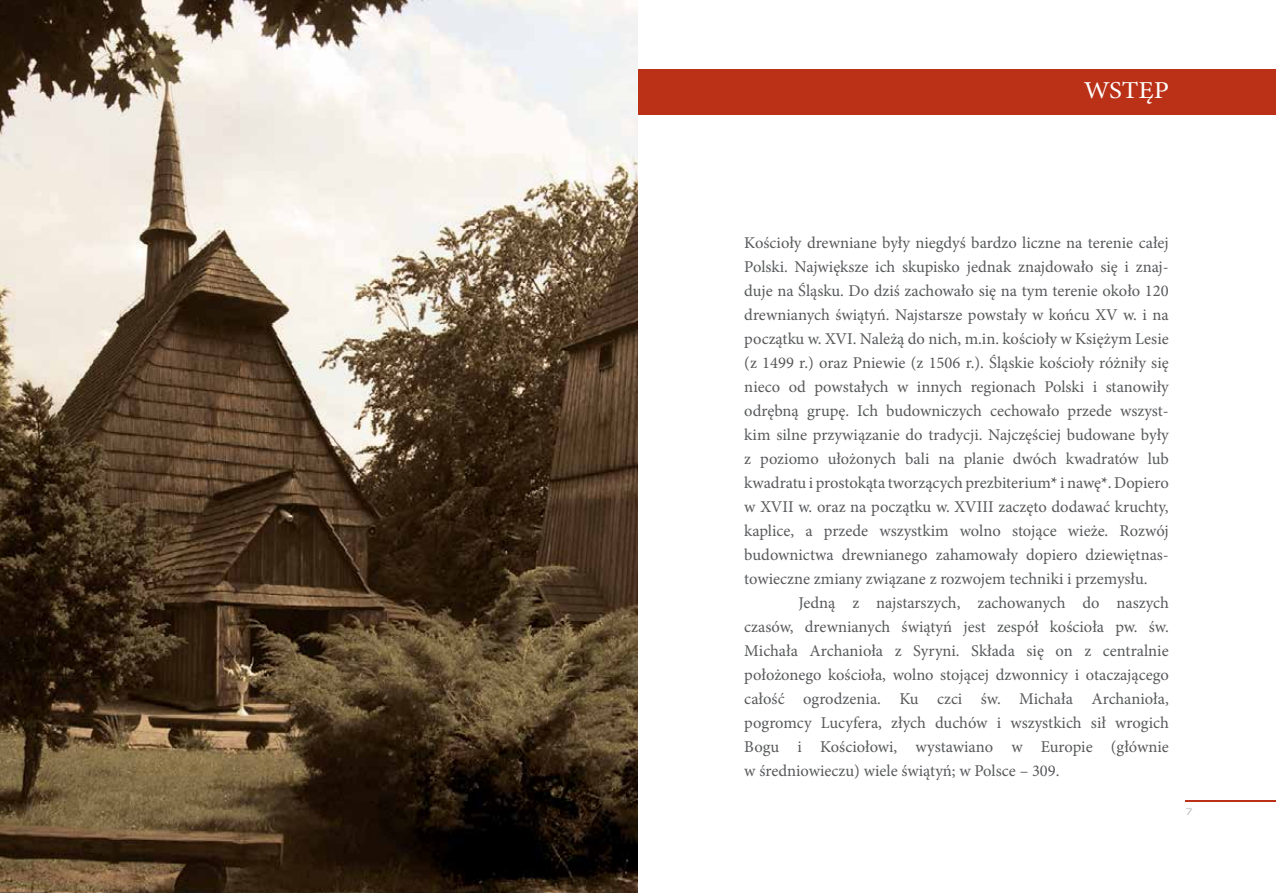
<style>
.page{position:relative;width:1276px;height:893px;background:#fff}
.page>*{position:absolute;margin:0;border:0;box-sizing:border-box;transform-origin:0 0}
.t1{font:24.3px "Minion Pro";letter-spacing:-.005em;color:#fff;scale:1.11 1}
.t2{font:16.5px/24px "Minion Pro";color:#58595b;text-align:justify}
.t3{font:9px "Verdana";color:#bcbec0;scale:1.33 1}
.s1{font-weight:700}
</style>
<div class="page">
<hr style="left:1185px;top:800px;width:91px;height:2px;background:#ba3118">
<img style="left:0;top:0;width:638px;height:893px">
<div style="left:638px;top:69px;width:638px;height:46px;background:#ba3118"></div>
<h1 class="t1" style="left:1084px;top:74px;width:78px">WSTĘP</h1>
<p class="t2" style="left:744px;top:231px;width:426px">Kościoły drewniane były niegdyś bardzo liczne na terenie całej Polski. Największe ich skupisko jednak znajdowało się i znaj&shy;duje na Śląsku. Do dziś zachowało się na tym terenie około 120 drewnianych świątyń. Najstarsze powstały w końcu XV w. i na początku w. XVI. Należą do nich, m.in. kościoły w Księżym Lesie (z 1499 r.) oraz Pniewie (z 1506 r.). Śląskie kościoły różniły się nieco od powstałych w innych regionach Polski i stanowiły odrębną grupę. Ich budowniczych cechowało przede wszyst&shy;kim silne przywiązanie do tradycji. Najczęściej budowane były z poziomo ułożonych bali na planie dwóch kwadratów lub kwadratu i prostokąta tworzących prezbiterium<span class="s1">*</span> i nawę<span class="s1">*</span>. Dopiero w XVII w. oraz na początku w. XVIII zaczęto dodawać kruchty, kaplice, a przede wszystkim wolno stojące wieże. Rozwój budownictwa drewnianego zahamowały dopiero dziewiętnas&shy;towieczne zmiany związane z rozwojem techniki i przemysłu.</p>
<p class="t2" style="left:744px;top:591px;width:426px;text-indent:54px">Jedną z najstarszych, zachowanych do naszych czasów, drewnianych świątyń jest zespół kościoła pw. św.<br>Michała Archanioła z Syryni. Składa się on z centralnie położonego kościoła, wolno stojącej dzwonnicy i otaczającego całość ogrodzenia. Ku czci św. Michała Archanioła, pogromcy Lucyfera, złych duchów i wszystkich sił wrogich Bogu i Kościołowi, wystawiano w Europie (głównie w średniowieczu) wiele świątyń; w Polsce – 309.</p>
<p class="t3" style="left:1185px;top:806px;width:7px">7</p>
</div>
